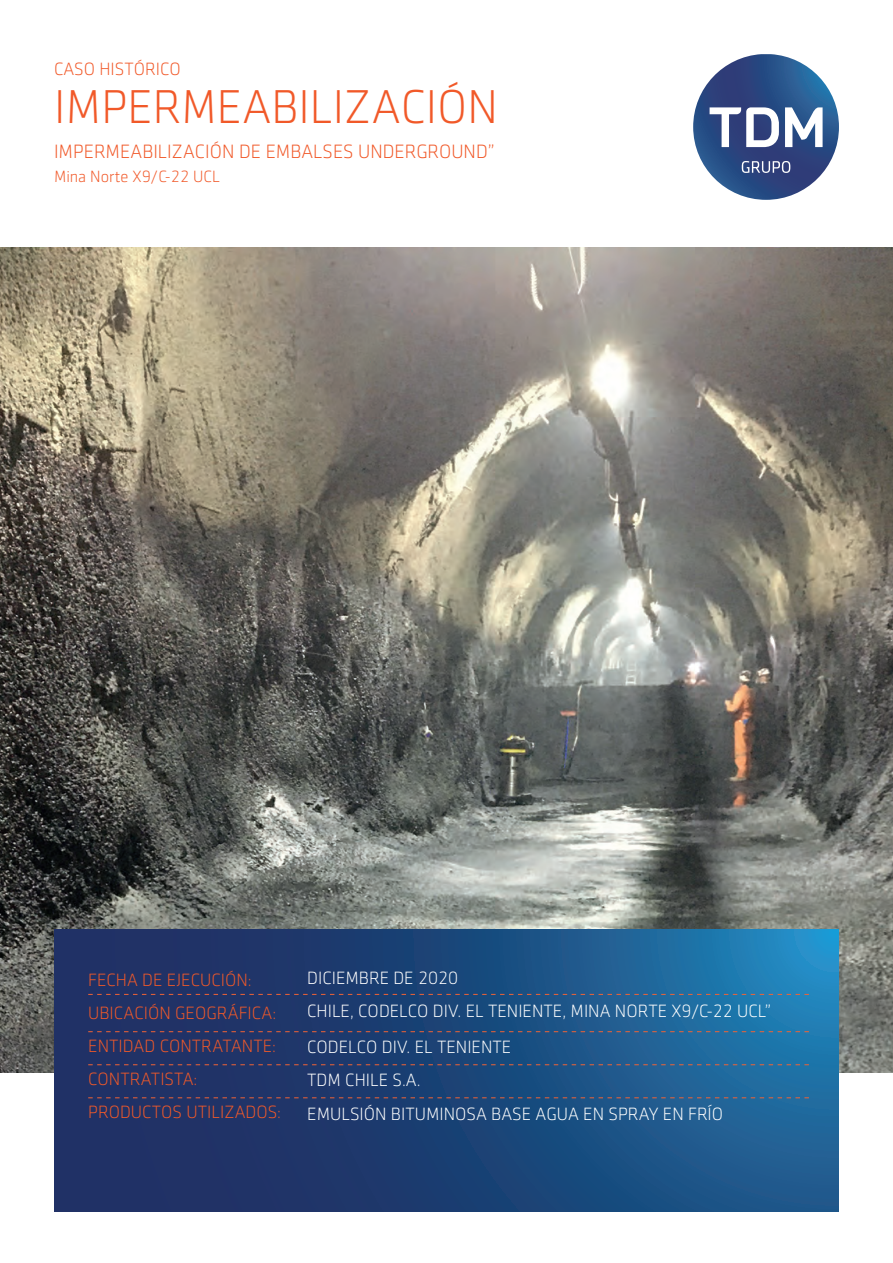
<style>
.page{position:relative;width:893px;height:1263px;background:#fff}
.page>*{position:absolute;margin:0;border:0;box-sizing:border-box;transform-origin:0 0}
.t1{font:300 48px "Sentico Sans DT";color:#f15929}
.t2{font:300 19.5px "Sentico Sans DT";color:#f15929}
.t3{font:300 18px/32.7px "Sentico Sans DT";color:#fff}
.t4{font:300 18px/33px "Sentico Sans DT";color:#f15929}
.t5{font:300 16.5px "Sentico Sans DT";color:#f15929}
</style>
<div class="page">
<img style="left:0;top:247px;width:893px;height:825px">
<svg style="left:54px;top:929px;width:785px;height:282px;background:#1e497d"></svg>
<svg style="left:693px;top:54px;width:146px;height:146px;background:#2d4e86"></svg>
<svg style="left:710px;top:107px;width:69px;height:40px"></svg>
<svg style="left:785px;top:107px;width:38px;height:40px"></svg>
<svg style="left:742px;top:161px;width:48px;height:12px"></svg>
<svg style="left:88px;top:994px;width:721px;height:1px"></svg>
<svg style="left:88px;top:1031px;width:721px;height:1px"></svg>
<svg style="left:88px;top:1064px;width:721px;height:1px"></svg>
<svg style="left:88px;top:1097px;width:721px;height:1px"></svg>
<p class="t4" style="left:54px;top:53px;width:128px">CASO HISTÓRICO</p>
<h1 class="t1" style="left:54px;top:81px;width:446px">IMPERMEABILIZACIÓN</h1>
<p class="t2" style="left:54px;top:141px;width:442px">IMPERMEABILIZACIÓN DE EMBALSES UNDERGROUND”</p>
<p class="t5" style="left:54px;top:168px;width:168px">Mina Norte X9/C-22 UCL</p>
<p class="t4" style="left:88px;top:964px;width:194px">FECHA DE EJECUCIÓN:<br>UBICACIÓN GEOGRÁFICA:<br>ENTIDAD CONTRATANTE:<br>CONTRATISTA:<br>PRODUCTOS UTILIZADOS:</p>
<p class="t3" style="left:307px;top:962px;width:152px">DICIEMBRE DE 2020</p>
<p class="t3" style="left:307px;top:994px;width:465px">CHILE, CODELCO DIV. EL TENIENTE, MINA NORTE X9/C-22 UCL”</p>
<p class="t3" style="left:307px;top:1031px;width:206px">CODELCO DIV. EL TENIENTE<br>TDM CHILE S.A.</p>
<p class="t3" style="left:307px;top:1097px;width:417px">EMULSIÓN BITUMINOSA BASE AGUA EN SPRAY EN FRÍO</p>
</div>
